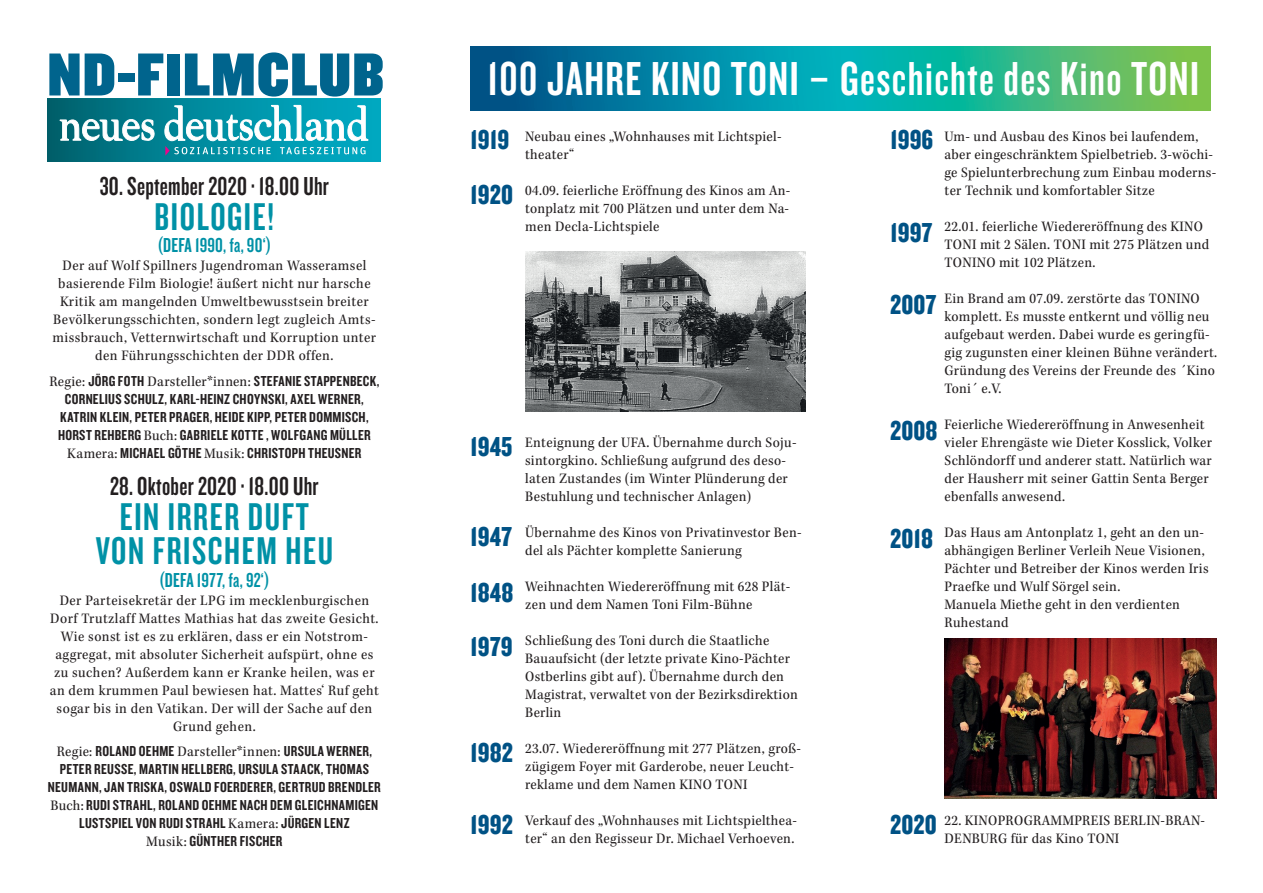
<style>
.page{position:relative;width:1263px;height:893px;background:#fff}
.page>*{position:absolute;margin:0;border:0;box-sizing:border-box;transform-origin:0 0}
.t1{font:63px "Knockout HTF90 Ultmt Welterwt";letter-spacing:.03em;color:#00648d}
.t2{font:49.5px "Knockout HTF48 Featherweight";letter-spacing:.03em;color:#fff}
.t3{font:40.2px/34.5px "Knockout HTF48 Featherweight";letter-spacing:.04em;color:#0091a6;text-align:center}
.t4{font:28.5px/54.8px "Knockout HTF69 Full Liteweight";color:#005285}
.t5{font:27px "Knockout HTF48 Featherweight";letter-spacing:.01em;color:#231f20}
.t6{font:21px "Knockout HTF48 Featherweight";letter-spacing:.01em;color:#0091a6}
.t7{font:15px/18px "Kepler Std Scn";letter-spacing:.02em;color:#231f20}
.t8{font:15px/18px "Knockout HTF49 Liteweight";letter-spacing:.02em;color:#231f20;text-align:center}
.s1{font-family:"Kepler Std Scn"}
</style>
<div class="page">
<svg style="left:470px;top:47px;width:741px;height:64px;background:#1b9d92"></svg>
<img style="left:525px;top:251px;width:281px;height:160px">
<img style="left:944px;top:638px;width:272px;height:160px">
<img style="left:48px;top:99px;width:332px;height:63px">
<svg style="left:60px;top:99px;width:96px;height:43px"></svg>
<svg style="left:165px;top:99px;width:203px;height:57px"></svg>
<h1 class="t1" style="left:48px;top:41px;width:338px">ND-FILMCLUB</h1>
<h3 class="t5" style="left:100px;top:173px;width:231px">30. September 2020 · 18.00 Uhr</h3>
<h3 class="t3" style="left:155px;top:200px;width:121px">BIOLOGIE!</h3>
<h3 class="t6" style="left:157px;top:235px;width:116px">(DEFA 1990, fa, 90‘)</h3>
<p class="t7" style="left:53px;top:257px;width:325px;text-align:center">Der auf Wolf Spillners Jugendroman Wasseramsel basierende Film Biologie! äußert nicht nur harsche Kritik am mangelnden Umweltbewusstsein breiter Bevölkerungsschichten, sondern legt zugleich Amts&shy;missbrauch, Vetternwirtschaft und Korruption unter den Führungsschichten der DDR offen.</p>
<p class="t8" style="left:49px;top:372px;width:331px"><span class="s1">Regie:</span> JÖRG FOTH <span class="s1">Darsteller*innen:</span> STEFANIE STAPPENBECK, CORNELIUS SCHULZ, KARL-HEINZ CHOYNSKI, AXEL WERNER, KATRIN KLEIN, PETER PRAGER, HEIDE KIPP, PETER DOMMISCH, HORST REHBERG <span class="s1">Buch:</span> GABRIELE KOTTE , WOLFGANG MÜLLER <span class="s1">Kamera:</span> MICHAEL GÖTHE <span class="s1">Musik:</span> CHRISTOPH THEUSNER</p>
<h3 class="t5" style="left:110px;top:473px;width:210px">28. Oktober 2020 · 18.00 Uhr</h3>
<h3 class="t3" style="left:96px;top:500px;width:239px">EIN IRRER DUFT<br>VON FRISCHEM HEU</h3>
<h3 class="t6" style="left:159px;top:569px;width:112px">(DEFA 1977, fa, 92‘)</h3>
<p class="t7" style="left:50px;top:592px;width:331px;text-align:center">Der Parteisekretär der LPG im mecklenburgischen Dorf Trutzlaff Mattes Mathias hat das zweite Gesicht.<br>Wie sonst ist es zu erklären, dass er ein Notstrom&shy;aggregat, mit absoluter Sicherheit aufspürt, ohne es zu suchen? Außerdem kann er Kranke heilen, was er an dem krummen Paul bewiesen hat. Mattes‘ Ruf geht sogar bis in den Vatikan. Der will der Sache auf den Grund gehen.</p>
<p class="t8" style="left:48px;top:743px;width:334px"><span class="s1">Regie:</span> ROLAND OEHME <span class="s1">Darsteller*innen:</span> URSULA WERNER, PETER REUSSE, MARTIN HELLBERG, URSULA STAACK, THOMAS NEUMANN, JAN TRISKA, OSWALD FOERDERER, GERTRUD BRENDLER <span class="s1">Buch:</span> RUDI STRAHL, ROLAND OEHME NACH DEM GLEICHNAMIGEN LUSTSPIEL VON RUDI STRAHL <span class="s1">Kamera:</span> JÜRGEN LENZ<br><span class="s1">Musik:</span> GÜNTHER FISCHER</p>
<h2 class="t2" style="left:487px;top:54px;width:713px">100 JAHRE KINO TONI – Geschichte des Kino TONI</h2>
<h3 class="t4" style="left:470px;top:112px;width:44px;line-height:55.5px">1919<br>1920</h3>
<p class="t7" style="left:525px;top:128px;width:258px">Neubau eines „Wohnhauses mit Lichtspiel&shy;theater“</p>
<p class="t7" style="left:525px;top:182px;width:267px;text-align:justify">04.09. feierliche Eröffnung des Kinos am An&shy;tonplatz mit 700 Plätzen und unter dem Na&shy;men Decla-Lichtspiele</p>
<h3 class="t4" style="left:470px;top:420px;width:44px">1945</h3>
<h3 class="t4" style="left:470px;top:510px;width:45px;text-align:justify">1947<br>1848<br>1979</h3>
<h3 class="t4" style="left:470px;top:726px;width:44px">1982</h3>
<h3 class="t4" style="left:470px;top:798px;width:44px">1992</h3>
<p class="t7" style="left:525px;top:434px;width:273px">Enteignung der UFA. Übernahme durch Soju&shy;sintorgkino. Schließung aufgrund des deso&shy;laten Zustandes (im Winter Plünderung der Bestuhlung und technischer Anlagen)</p>
<p class="t7" style="left:525px;top:524px;width:278px">Übernahme des Kinos von Privatinvestor Ben&shy;del als Pächter komplette Sanierung</p>
<p class="t7" style="left:525px;top:578px;width:267px">Weihnachten Wiedereröffnung mit 628 Plät&shy;zen und dem Namen Toni Film-Bühne</p>
<p class="t7" style="left:525px;top:632px;width:274px">Schließung des Toni durch die Staatliche Bauaufsicht (der letzte private Kino-Pächter Ostberlins gibt auf). Übernahme durch den Magistrat, verwaltet von der Bezirksdirektion Berlin</p>
<p class="t7" style="left:525px;top:740px;width:277px">23.07. Wiedereröffnung mit 277 Plätzen, groß&shy;zügigem Foyer mit Garderobe, neuer Leucht&shy;reklame und dem Namen KINO TONI</p>
<p class="t7" style="left:525px;top:812px;width:273px">Verkauf des „Wohnhauses mit Lichtspielthea&shy;ter“ an den Regisseur Dr. Michael Verhoeven.</p>
<h3 class="t4" style="left:890px;top:112px;width:45px">1996</h3>
<p class="t7" style="left:944px;top:128px;width:273px">Um- und Ausbau des Kinos bei laufendem, aber eingeschränktem Spielbetrieb. 3-wöchi&shy;ge Spielunterbrechung zum Einbau moderns&shy;ter Technik und komfortabler Sitze</p>
<p class="t7" style="left:944px;top:218px;width:266px">22.01. feierliche Wiedereröffnung des KINO<br>TONI mit 2 Sälen. TONI mit 275 Plätzen und<br>TONINO mit 102 Plätzen.</p>
<p class="t7" style="left:944px;top:290px;width:274px">Ein Brand am 07.09. zerstörte das TONINO komplett. Es musste entkernt und völlig neu aufgebaut werden. Dabei wurde es geringfü&shy;gig zugunsten einer kleinen Bühne verändert.<br>Gründung des Vereins der Freunde des ´Kino Toni´ e.V.</p>
<p class="t7" style="left:944px;top:416px;width:269px">Feierliche Wiedereröffnung in Anwesenheit vieler Ehrengäste wie Dieter Kosslick, Volker Schlöndorff und anderer statt. Natürlich war der Hausherr mit seiner Gattin Senta Berger ebenfalls anwesend.</p>
<p class="t7" style="left:944px;top:524px;width:266px">Das Haus am Antonplatz 1, geht an den un&shy;abhängigen Berliner Verleih Neue Visionen, Pächter und Betreiber der Kinos werden Iris Praefke und Wulf Sörgel sein.<br>Manuela Miethe geht in den verdienten Ruhestand</p>
<h3 class="t4" style="left:890px;top:205px;width:44px">1997</h3>
<h3 class="t4" style="left:890px;top:277px;width:48px">2007</h3>
<h3 class="t4" style="left:890px;top:403px;width:49px">2008</h3>
<h3 class="t4" style="left:890px;top:511px;width:44px">2018</h3>
<h3 class="t4" style="left:890px;top:798px;width:48px">2020</h3>
<p class="t7" style="left:944px;top:812px;width:262px">22. KINOPROGRAMMPREIS BERLIN-BRAN-<br>DENBURG für das Kino TONI</p>
</div>
